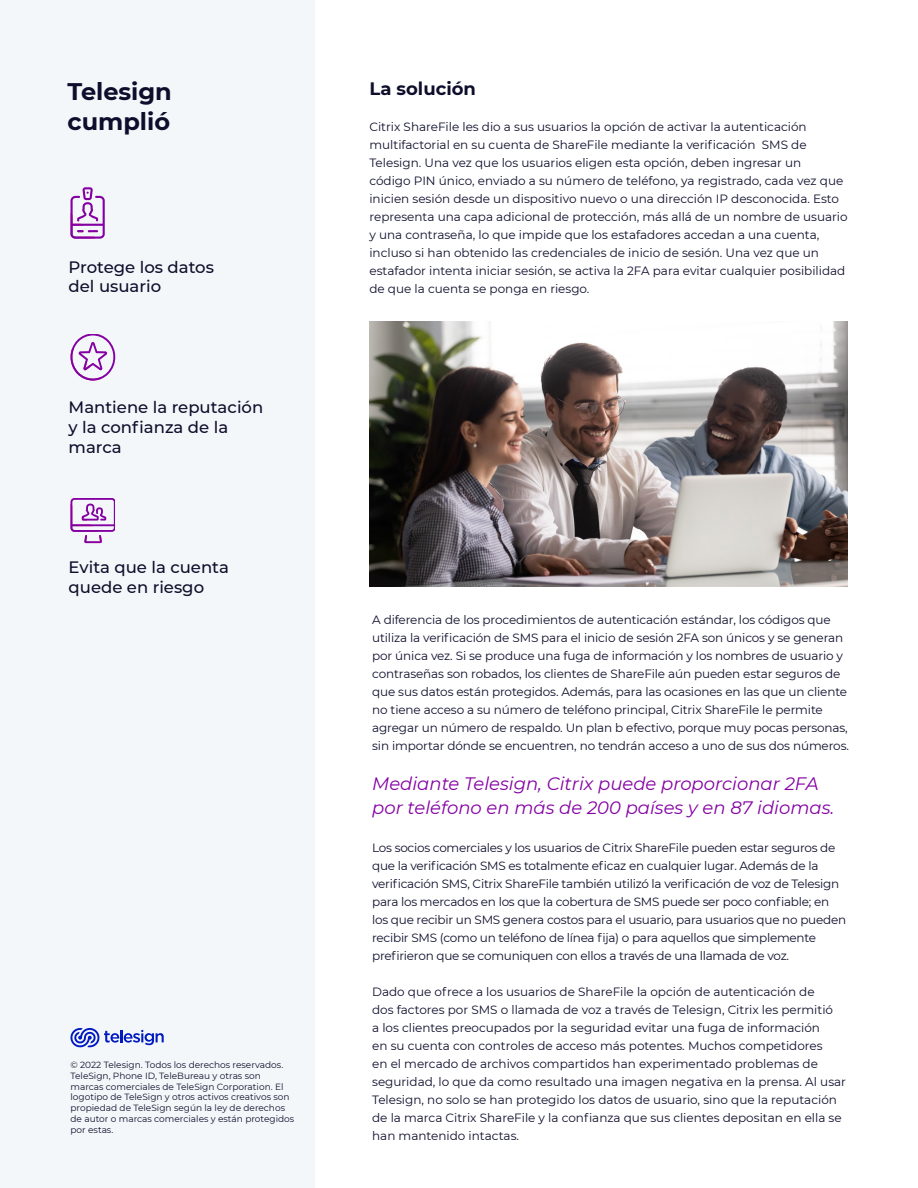
<style>
.page{position:relative;width:918px;height:1188px;background:#fff}
.page>*{position:absolute;margin:0;border:0;box-sizing:border-box;transform-origin:0 0}
.t1{font:700 24px/30px "Montserrat";color:#0e0e2c}
.Black_Description{font:italic 18px/24px "Montserrat";color:#8400a3}
.Black_Description-2{font:700 18px "Montserrat";color:#0e0e2c}
.t2{font:500 16.5px/19.8px "Montserrat";color:#0e0e2c}
.Black_Description-3{font:12px/18px "Montserrat";letter-spacing:-.01em;color:#0e0e2c}
.t3{font:9px/10.8px "Montserrat";color:#0e0e2c}
</style>
<div class="page">
<div style="left:0;top:0;width:315px;height:1188px;background:#f4f7f9"></div>
<img style="left:369px;top:321px;width:479px;height:266px">
<svg style="left:70px;top:187px;width:35px;height:52px"></svg>
<svg style="left:70px;top:334px;width:45px;height:47px"></svg>
<svg style="left:70px;top:498px;width:45px;height:45px"></svg>
<svg style="left:70px;top:1028px;width:94px;height:19px"></svg>
<p class="t1" style="left:68px;top:75px;width:106px">Telesign cumplió</p>
<p class="t2" style="left:69px;top:256px;width:147px">Protege los datos del usuario</p>
<p class="t2" style="left:69px;top:397px;width:196px">Mantiene la reputación y la confianza de la marca</p>
<p class="t2" style="left:69px;top:557px;width:162px">Evita que la cuenta quede en riesgo</p>
<p class="t3" style="left:70px;top:1059px;width:225px">© 2022 Telesign. Todos los derechos reservados.<br>TeleSign, Phone ID, TeleBureau y otras son marcas comerciales de TeleSign Corporation. El logotipo de TeleSign y otros activos creativos son propiedad de TeleSign según la ley de derechos de autor o marcas comerciales y están protegidos por estas.</p>
<p class="Black_Description-2" style="left:369px;top:76px;width:108px">La solución</p>
<p class="Black_Description-3" style="left:369px;top:118px;width:480px">Citrix ShareFile les dio a sus usuarios la opción de activar la autenticación multifactorial en su cuenta de ShareFile mediante la verificación SMS de Telesign. Una vez que los usuarios eligen esta opción, deben ingresar un<br>código PIN único, enviado a su número de teléfono, ya registrado, cada vez que inicien sesión desde un dispositivo nuevo o una dirección IP desconocida. Esto representa una capa adicional de protección, más allá de un nombre de usuario y una contraseña, lo que impide que los estafadores accedan a una cuenta, incluso si han obtenido las credenciales de inicio de sesión. Una vez que un estafador intenta iniciar sesión, se activa la 2FA para evitar cualquier posibilidad de que la cuenta se ponga en riesgo.</p>
<p class="Black_Description-3" style="left:372px;top:610px;width:478px">A diferencia de los procedimientos de autenticación estándar, los códigos que utiliza la verificación de SMS para el inicio de sesión 2FA son únicos y se generan por única vez. Si se produce una fuga de información y los nombres de usuario y contraseñas son robados, los clientes de ShareFile aún pueden estar seguros de que sus datos están protegidos. Además, para las ocasiones en las que un cliente no tiene acceso a su número de teléfono principal, Citrix ShareFile le permite agregar un número de respaldo. Un plan b efectivo, porque muy pocas personas, sin importar dónde se encuentren, no tendrán acceso a uno de sus dos números.</p>
<p class="Black_Description" style="left:372px;top:771px;width:464px">Mediante Telesign, Citrix puede proporcionar 2FA por teléfono en más de 200 países y en 87 idiomas.</p>
<p class="Black_Description-3" style="left:372px;top:838px;width:475px">Los socios comerciales y los usuarios de Citrix ShareFile pueden estar seguros de que la verificación SMS es totalmente eficaz en cualquier lugar. Además de la verificación SMS, Citrix ShareFile también utilizó la verificación de voz de Telesign para los mercados en los que la cobertura de SMS puede ser poco confiable; en los que recibir un SMS genera costos para el usuario, para usuarios que no pueden recibir SMS (como un teléfono de línea fija) o para aquellos que simplemente prefirieron que se comuniquen con ellos a través de una llamada de voz.</p>
<p class="Black_Description-3" style="left:372px;top:982px;width:475px">Dado que ofrece a los usuarios de ShareFile la opción de autenticación de<br>dos factores por SMS o llamada de voz a través de Telesign, Citrix les permitió<br>a los clientes preocupados por la seguridad evitar una fuga de información<br>en su cuenta con controles de acceso más potentes. Muchos competidores<br>en el mercado de archivos compartidos han experimentado problemas de seguridad, lo que da como resultado una imagen negativa en la prensa. Al usar Telesign, no solo se han protegido los datos de usuario, sino que la reputación de la marca Citrix ShareFile y la confianza que sus clientes depositan en ella se han mantenido intactas.</p>
</div>
